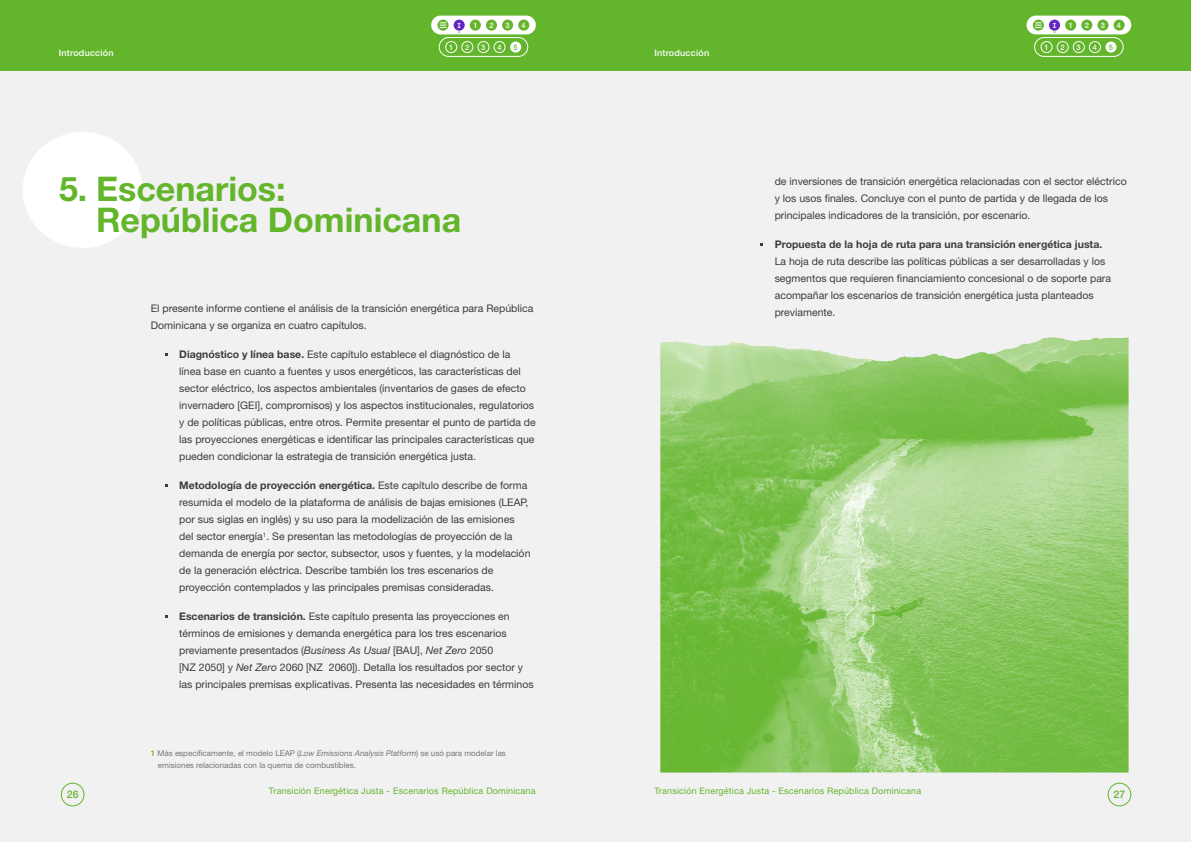
<style>
.page{position:relative;width:1191px;height:842px;background:#fff}
.page>*{position:absolute;margin:0;border:0;box-sizing:border-box;transform-origin:0 0}
.t1{font:700 34px/31px "Helvetica Neue LT Pro";color:#63b52b}
.t2{font:10.5px/17px "Helvetica Neue LT Std";color:#3c3c3b}
.t3{font:700 10.5px "Helvetica Neue LT Pro";color:#3c3c3b}
.t4{font:500 10.5px "Helvetica Neue LT Std";color:#63b52b}
.t5{font:9px "Helvetica Neue LT Std";letter-spacing:.02em;color:#63b52b}
.t6{font:500 9px "Helvetica Neue LT Pro";letter-spacing:.025em;color:#fff}
.t7{font:8px/12px "Helvetica Neue LT Std";color:#767675}
.t8{font:500 7.5px "Helvetica Neue LT Pro";color:#fff}
.t9{font:500 7.5px "Helvetica Neue LT Pro";color:#63b52b}
.t10{font:700 7px "Andika New Basic";color:#fff}
.s1{font-family:"Helvetica Neue LT Pro";font-weight:700}
.s2{font-family:"Helvetica Neue LT Std";font-weight:400}
.s3{font-style:italic}
.s4{font-family:"Helvetica Neue LT Pro";font-weight:500;color:#63b52b}
.s5{font-family:"Helvetica Neue LT Pro";font-style:italic}
</style>
<div class="page">
<div style="left:0;top:0;width:595px;height:842px;background:#f2f1f2"></div>
<div style="left:0;top:0;width:595px;height:71px;background:#63b52b"></div>
<svg style="left:595px;top:71px;width:596px;height:771px;fill:#f2f1f2"></svg>
<div style="left:595px;top:0;width:596px;height:71px;background:#63b52b"></div>
<div style="left:1107px;top:783px;width:24px;height:23px;border:1px solid #63b52b;border-radius:50%"></div>
<div style="left:61px;top:783px;width:23px;height:23px;border:1px solid #63b52b;border-radius:50%"></div>
<div style="left:431px;top:16px;width:105px;height:18px;background:#fff;border-radius:9px"></div>
<div style="left:470px;top:20px;width:11px;height:11px;background:#63b52b;border-radius:50%"></div>
<div style="left:518px;top:20px;width:11px;height:11px;background:#63b52b;border-radius:50%"></div>
<div style="left:502px;top:20px;width:11px;height:11px;background:#63b52b;border-radius:50%"></div>
<div style="left:486px;top:20px;width:11px;height:11px;background:#63b52b;border-radius:50%"></div>
<div style="left:453px;top:20px;width:12px;height:11px;background:#6326c2;border-radius:50%"></div>
<svg style="left:437px;top:20px;width:11px;height:11px"></svg>
<svg style="left:440px;top:23px;width:6px;height:5px"></svg>
<div style="left:1026px;top:16px;width:105px;height:18px;background:#fff;border-radius:9px"></div>
<div style="left:1065px;top:20px;width:11px;height:11px;background:#63b52b;border-radius:50%"></div>
<div style="left:1113px;top:20px;width:11px;height:11px;background:#63b52b;border-radius:50%"></div>
<div style="left:1097px;top:20px;width:11px;height:11px;background:#63b52b;border-radius:50%"></div>
<div style="left:1081px;top:20px;width:11px;height:11px;background:#63b52b;border-radius:50%"></div>
<div style="left:1049px;top:20px;width:11px;height:11px;background:#6326c2;border-radius:50%"></div>
<svg style="left:1032px;top:20px;width:12px;height:11px"></svg>
<svg style="left:1035px;top:23px;width:6px;height:5px"></svg>
<div style="left:23px;top:132px;width:119px;height:116px;background:#fff;border-radius:50%"></div>
<div style="left:439px;top:37px;width:89px;height:20px;border:1px solid #fff;border-radius:9px"></div>
<div style="left:461px;top:41px;width:12px;height:12px;border:1px solid #fff;border-radius:50%"></div>
<div style="left:510px;top:42px;width:11px;height:11px;background:#fff;border-radius:50%"></div>
<div style="left:494px;top:41px;width:11px;height:12px;border:1px solid #fff;border-radius:50%"></div>
<div style="left:477px;top:41px;width:12px;height:12px;border:1px solid #fff;border-radius:50%"></div>
<div style="left:445px;top:41px;width:12px;height:12px;border:1px solid #fff;border-radius:50%"></div>
<div style="left:1034px;top:37px;width:89px;height:20px;border:1px solid #fff;border-radius:9px"></div>
<div style="left:1057px;top:41px;width:11px;height:12px;border:1px solid #fff;border-radius:50%"></div>
<div style="left:1105px;top:42px;width:11px;height:11px;background:#fff;border-radius:50%"></div>
<div style="left:1089px;top:41px;width:11px;height:12px;border:1px solid #fff;border-radius:50%"></div>
<div style="left:1073px;top:41px;width:11px;height:12px;border:1px solid #fff;border-radius:50%"></div>
<div style="left:1040px;top:41px;width:12px;height:12px;border:1px solid #fff;border-radius:50%"></div>
<img style="left:684px;top:337px;width:440px;height:24px">
<p class="t10" style="left:457px;top:19px;width:5px">I</p>
<p class="t8" style="left:473px;top:21px;width:6px">1</p>
<p class="t8" style="left:489px;top:21px;width:6px">2</p>
<p class="t8" style="left:505px;top:21px;width:6px">3</p>
<p class="t8" style="left:521px;top:21px;width:6px">4</p>
<p class="t10" style="left:1052px;top:19px;width:5px">I</p>
<p class="t8" style="left:1068px;top:21px;width:6px">1</p>
<p class="t8" style="left:1084px;top:21px;width:6px">2</p>
<p class="t8" style="left:1101px;top:21px;width:6px">3</p>
<p class="t8" style="left:1117px;top:21px;width:6px">4</p>
<p class="t8" style="left:449px;top:43px;width:6px">1</p>
<p class="t8" style="left:465px;top:43px;width:6px">2</p>
<p class="t8" style="left:481px;top:43px;width:6px">3</p>
<p class="t8" style="left:497px;top:43px;width:6px">4</p>
<p class="t9" style="left:513px;top:43px;width:6px">5</p>
<p class="t8" style="left:1044px;top:43px;width:6px">1</p>
<p class="t8" style="left:1060px;top:43px;width:6px">2</p>
<p class="t8" style="left:1076px;top:43px;width:6px">3</p>
<p class="t8" style="left:1092px;top:43px;width:6px">4</p>
<p class="t9" style="left:1108px;top:43px;width:6px">5</p>
<p class="t6" style="left:59px;top:47px;width:56px">Introducción</p>
<p class="t6" style="left:654px;top:47px;width:56px">Introducción</p>
<h1 class="t1" style="left:96px;top:173px;width:366px;text-indent:-37px">5. Escenarios:<br>República Dominicana</h1>
<p class="t2" style="left:151px;top:300px;width:384px">El presente informe contiene el análisis de la transición energética para República<br>Dominicana y se organiza en cuatro capítulos.</p>
<p class="t2" style="left:179px;top:346px;width:358px"><span class="s1">Diagnóstico y línea base.</span> Este capítulo establece el diagnóstico de la<br>línea base en cuanto a fuentes y usos energéticos, las características del sector eléctrico, los aspectos ambientales (inventarios de gases de efecto invernadero [GEI], compromisos) y los aspectos institucionales, regulatorios y de políticas públicas, entre otros. Permite presentar el punto de partida de las proyecciones energéticas e identificar las principales características que pueden condicionar la estrategia de transición energética justa.</p>
<p class="t3" style="left:179px;top:479px;width:350px">Metodología de proyección energética. <span class="s2">Este capítulo describe de forma</span></p>
<p class="t2" style="left:179px;top:494px;width:353px">resumida el modelo de la plataforma de análisis de bajas emisiones (LEAP, por sus siglas en inglés) y su uso para la modelización de las emisiones del sector energía<sup>1</sup>. Se presentan las metodologías de proyección de la demanda de energía por sector, subsector, usos y fuentes, y la modelación de la generación eléctrica. Describe también los tres escenarios de proyección contemplados y las principales premisas consideradas.</p>
<p class="t2" style="left:179px;top:608px;width:356px"><span class="s1">Escenarios de transición.</span> Este capítulo presenta las proyecciones en términos de emisiones y demanda energética para los tres escenarios previamente presentados (<span class="s3">Business As Usual</span> [BAU], <span class="s3">Net Zero</span> 2050<br>[NZ 2050] y <span class="s3">Net Zero</span> 2060 [NZ 2060]). Detalla los resultados por sector y las principales premisas explicativas. Presenta las necesidades en términos</p>
<p class="t7" style="left:158px;top:747px;width:349px;text-indent:-7px"><span class="s4">1</span> Más específicamente, el modelo LEAP (<span class="s5">Low Emissions Analysis Platform</span>) se usó para modelar las emisiones relacionadas con la quema de combustibles.</p>
<p class="t2" style="left:774px;top:172px;width:353px">de inversiones de transición energética relacionadas con el sector eléctrico y los usos finales. Concluye con el punto de partida y de llegada de los principales indicadores de la transición, por escenario.</p>
<p class="t3" style="left:774px;top:237px;width:329px">Propuesta de la hoja de ruta para una transición energética justa.</p>
<p class="t2" style="left:774px;top:252px;width:338px">La hoja de ruta describe las políticas públicas a ser desarrolladas y los segmentos que requieren financiamiento concesional o de soporte para acompañar los escenarios de transición energética justa planteados previamente.</p>
<p class="t5" style="left:269px;top:786px;width:268px">Transición Energética Justa - Escenarios República Dominicana</p>
<p class="t5" style="left:654px;top:786px;width:268px">Transición Energética Justa - Escenarios República Dominicana</p>
<p class="t4" style="left:67px;top:788px;width:13px">26</p>
<p class="t4" style="left:1113px;top:788px;width:13px">27</p>
</div>
